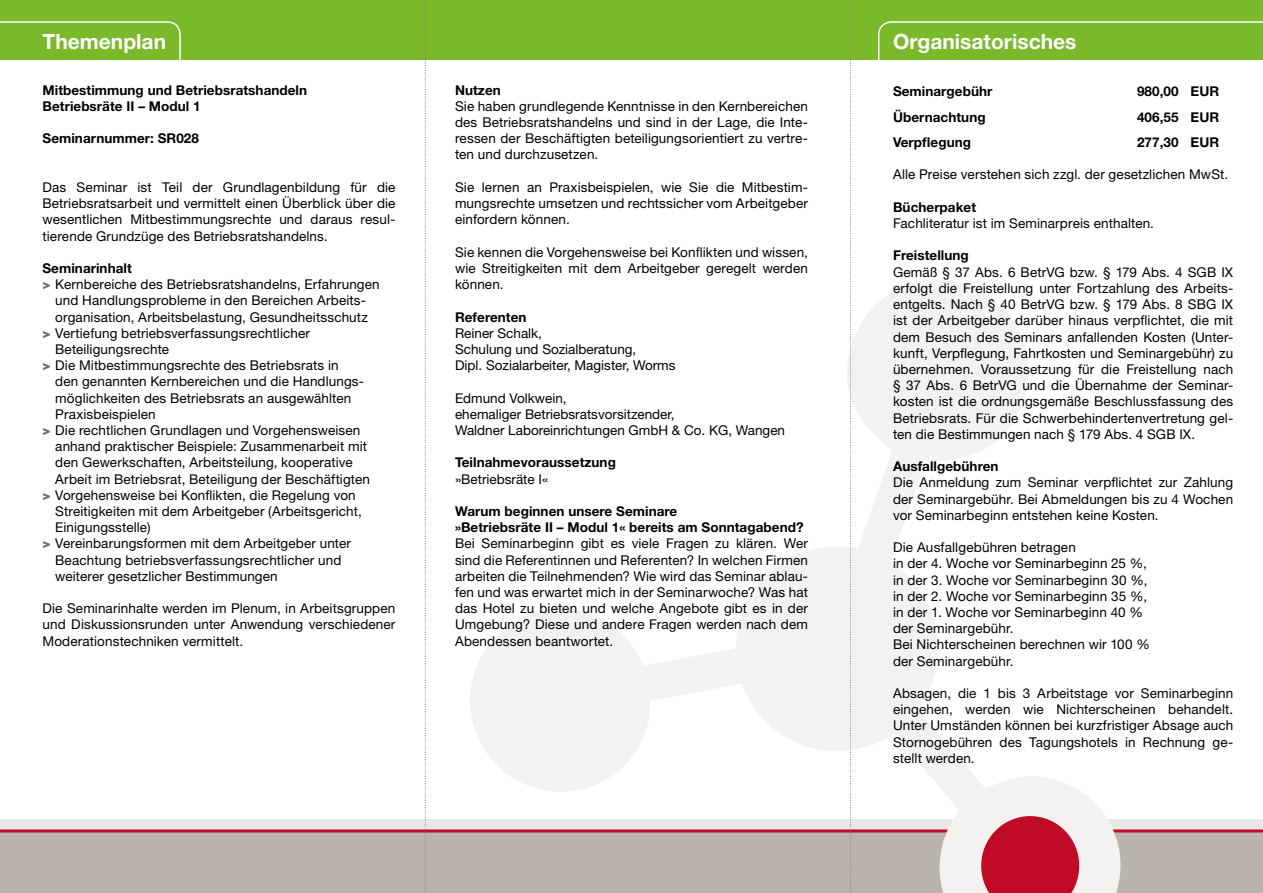
<style>
.page{position:relative;width:1263px;height:893px;background:#fff}
.page>*{position:absolute;margin:0;border:0;box-sizing:border-box;transform-origin:0 0}
.t1{font:700 21px "Helvetica Neue LT Std";color:#fff}
.t2{font:13.5px/16.2px "Helvetica Neue LT Std";letter-spacing:.01em;color:#000;text-align:justify}
.t3{font:700 13.5px/16.2px "Helvetica Neue LT Std";letter-spacing:.005em;color:#000}
.s1{font-weight:900;color:#706f6f}
</style>
<div class="page">
<div style="left:0;top:0;width:1263px;height:60px;background:#7ab929"></div>
<svg style="left:0;top:21px;width:181px;height:39px"></svg>
<svg style="left:878px;top:21px;width:385px;height:39px"></svg>
<div style="left:0;top:825px;width:1263px;height:68px;background:#bab4ad"></div>
<div style="left:0;top:819px;width:1263px;height:11px;background:#eae8e6"></div>
<hr style="left:0;top:829px;width:1263px;height:3px;background:#c10a25">
<svg style="left:467px;top:280px;width:656px;height:613px"></svg>
<svg style="left:722px;top:533px;width:229px;height:232px;fill:#f4f2f1"></svg>
<svg style="left:981px;top:816px;width:98px;height:77px;background:#c92e45"></svg>
<svg style="left:425px;top:0;width:1px;height:892px"></svg>
<svg style="left:850px;top:0;width:1px;height:893px"></svg>
<h1 class="t1" style="left:43px;top:29px;width:125px">Themenplan</h1>
<h1 class="t1" style="left:893px;top:29px;width:185px">Organisatorisches</h1>
<p class="t3" style="left:43px;top:81px;width:266px">Mitbestimmung und Betriebsratshandeln<br>Betriebsräte II – Modul 1</p>
<p class="t3" style="left:43px;top:130px;width:158px">Seminarnummer: SR028</p>
<p class="t2" style="left:43px;top:179px;width:354px">Das Seminar ist Teil der Grundlagenbildung für die Betriebsratsarbeit und vermittelt einen Überblick über die wesentlichen Mitbestimmungsrechte und daraus resul&shy;tierende Grundzüge des Betriebsratshandelns.</p>
<p class="t3" style="left:43px;top:260px;width:91px">Seminarinhalt</p>
<p class="t2" style="left:43px;top:276px;width:339px"><span class="s1">&gt;</span> Kernbereiche des Betriebsratshandelns, Erfahrungen</p>
<p class="t2" style="left:55px;top:292px;width:311px">und Handlungsprobleme in den Bereichen Arbeits-</p>
<p class="t2" style="left:55px;top:308px;width:314px">organisation, Arbeitsbelastung, Gesundheitsschutz</p>
<p class="t2" style="left:43px;top:325px;width:269px"><span class="s1">&gt;</span> Vertiefung betriebsverfassungsrechtlicher</p>
<p class="t2" style="left:55px;top:341px;width:115px">Beteiligungsrechte</p>
<p class="t2" style="left:43px;top:357px;width:298px"><span class="s1">&gt;</span> Die Mitbestimmungsrechte des Betriebsrats in</p>
<p class="t2" style="left:55px;top:373px;width:309px">den genannten Kernbereichen und die Handlungs-</p>
<p class="t2" style="left:55px;top:389px;width:298px">möglichkeiten des Betriebsrats an ausgewählten</p>
<p class="t2" style="left:55px;top:406px;width:102px">Praxisbeispielen</p>
<p class="t2" style="left:43px;top:422px;width:319px"><span class="s1">&gt;</span> Die rechtlichen Grundlagen und Vorgehensweisen</p>
<p class="t2" style="left:55px;top:438px;width:313px">anhand praktischer Beispiele: Zusammenarbeit mit</p>
<p class="t2" style="left:55px;top:454px;width:299px">den Gewerkschaften, Arbeitsteilung, kooperative</p>
<p class="t2" style="left:55px;top:470px;width:316px">Arbeit im Betriebsrat, Beteiligung der Beschäftigten</p>
<p class="t2" style="left:43px;top:487px;width:315px"><span class="s1">&gt;</span> Vorgehensweise bei Konflikten, die Regelung von</p>
<p class="t2" style="left:55px;top:503px;width:308px">Streitigkeiten mit dem Arbeitgeber (Arbeitsgericht,</p>
<p class="t2" style="left:55px;top:519px;width:97px">Einigungsstelle)</p>
<p class="t2" style="left:43px;top:535px;width:310px"><span class="s1">&gt;</span> Vereinbarungsformen mit dem Arbeitgeber unter</p>
<p class="t2" style="left:55px;top:551px;width:288px">Beachtung betriebsverfassungsrechtlicher und</p>
<p class="t2" style="left:55px;top:568px;width:224px">weiterer gesetzlicher Bestimmungen</p>
<p class="t2" style="left:43px;top:600px;width:354px">Die Seminarinhalte werden im Plenum, in Arbeitsgruppen und Diskussionsrunden unter Anwendung verschiedener Moderationstechniken vermittelt.</p>
<p class="t3" style="left:455px;top:81px;width:47px">Nutzen</p>
<p class="t2" style="left:455px;top:98px;width:354px">Sie haben grundlegende Kenntnisse in den Kernbereichen des Betriebsratshandelns und sind in der Lage, die Inte&shy;ressen der Beschäftigten beteiligungsorientiert zu vertre&shy;ten und durchzusetzen.</p>
<p class="t2" style="left:455px;top:179px;width:354px">Sie lernen an Praxisbeispielen, wie Sie die Mitbestim&shy;mungsrechte umsetzen und rechtssicher vom Arbeitgeber einfordern können.</p>
<p class="t2" style="left:455px;top:244px;width:354px">Sie kennen die Vorgehensweise bei Konflikten und wissen, wie Streitigkeiten mit dem Arbeitgeber geregelt werden können.</p>
<p class="t3" style="left:455px;top:308px;width:73px">Referenten</p>
<p class="t2" style="left:455px;top:325px;width:222px;text-align:left">Reiner Schalk,<br>Schulung und Sozialberatung,<br>Dipl. Sozialarbeiter, Magister, Worms</p>
<p class="t2" style="left:455px;top:389px;width:332px;text-align:left">Edmund Volkwein,<br>ehemaliger Betriebsratsvorsitzender,<br>Waldner Laboreinrichtungen GmbH &amp; Co. KG, Wangen</p>
<p class="t3" style="left:455px;top:454px;width:162px">Teilnahmevoraussetzung</p>
<p class="t2" style="left:455px;top:470px;width:95px">»Betriebsräte I«</p>
<p class="t3" style="left:455px;top:503px;width:350px">Warum beginnen unsere Seminare<br>»Betriebsräte II – Modul 1« bereits am Sonntagabend?</p>
<p class="t2" style="left:455px;top:535px;width:354px">Bei Seminarbeginn gibt es viele Fragen zu klären. Wer sind die Referentinnen und Referenten? In welchen Firmen arbeiten die Teilnehmenden? Wie wird das Seminar ablau&shy;fen und was erwartet mich in der Seminarwoche? Was hat das Hotel zu bieten und welche Angebote gibt es in der Umgebung? Diese und andere Fragen werden nach dem Abendessen beantwortet.</p>
<p class="t3" style="left:893px;top:83px;width:101px">Seminargebühr</p>
<p class="t3" style="left:1137px;top:83px;width:84px">980,00 EUR</p>
<p class="t3" style="left:893px;top:108px;width:94px">Übernachtung</p>
<p class="t3" style="left:1137px;top:108px;width:84px">406,55 EUR</p>
<p class="t3" style="left:893px;top:134px;width:80px">Verpflegung</p>
<p class="t3" style="left:1137px;top:134px;width:84px">277,30 EUR</p>
<p class="t2" style="left:893px;top:166px;width:337px">Alle Preise verstehen sich zzgl. der gesetzlichen MwSt.</p>
<p class="t3" style="left:893px;top:199px;width:85px">Bücherpaket</p>
<p class="t2" style="left:893px;top:215px;width:262px">Fachliteratur ist im Seminarpreis enthalten.</p>
<p class="t3" style="left:893px;top:247px;width:77px">Freistellung</p>
<p class="t2" style="left:893px;top:264px;width:342px">Gemäß § 37 Abs. 6 BetrVG bzw. § 179 Abs. 4 SGB IX erfolgt die Freistellung unter Fortzahlung des Arbeits&shy;entgelts. Nach § 40 BetrVG bzw. § 179 Abs. 8 SBG IX ist der Arbeitgeber darüber hinaus verpflichtet, die mit dem Besuch des Seminars anfallenden Kosten (Unter&shy;kunft, Verpflegung, Fahrtkosten und Seminargebühr) zu übernehmen. Voraussetzung für die Freistellung nach § 37 Abs. 6 BetrVG und die Übernahme der Seminar&shy;kosten ist die ordnungsgemäße Beschlussfassung des Betriebsrats. Für die Schwerbehindertenvertretung gel&shy;ten die Bestimmungen nach § 179 Abs. 4 SGB IX.</p>
<p class="t3" style="left:893px;top:458px;width:107px">Ausfallgebühren</p>
<p class="t2" style="left:893px;top:474px;width:342px">Die Anmeldung zum Seminar verpflichtet zur Zahlung der Seminargebühr. Bei Abmeldungen bis zu 4 Wochen vor Seminarbeginn entstehen keine Kosten.</p>
<p class="t2" style="left:893px;top:539px;width:258px;text-align:left">Die Ausfallgebühren betragen<br>in der 4. Woche vor Seminarbeginn 25 %, in der 3. Woche vor Seminarbeginn 30 %, in der 2. Woche vor Seminarbeginn 35 %, in der 1. Woche vor Seminarbeginn 40 % der Seminargebühr.<br>Bei Nichterscheinen berechnen wir 100 % der Seminargebühr.</p>
<p class="t2" style="left:893px;top:685px;width:342px;text-align:left">Absagen, die 1 bis 3 Arbeitstage vor Seminarbeginn eingehen, werden wie Nichterscheinen behandelt.<br>Unter Umständen können bei kurzfristiger Absage auch Stornogebühren des Tagungshotels in Rechnung ge-- stellt werden.</p>
</div>
